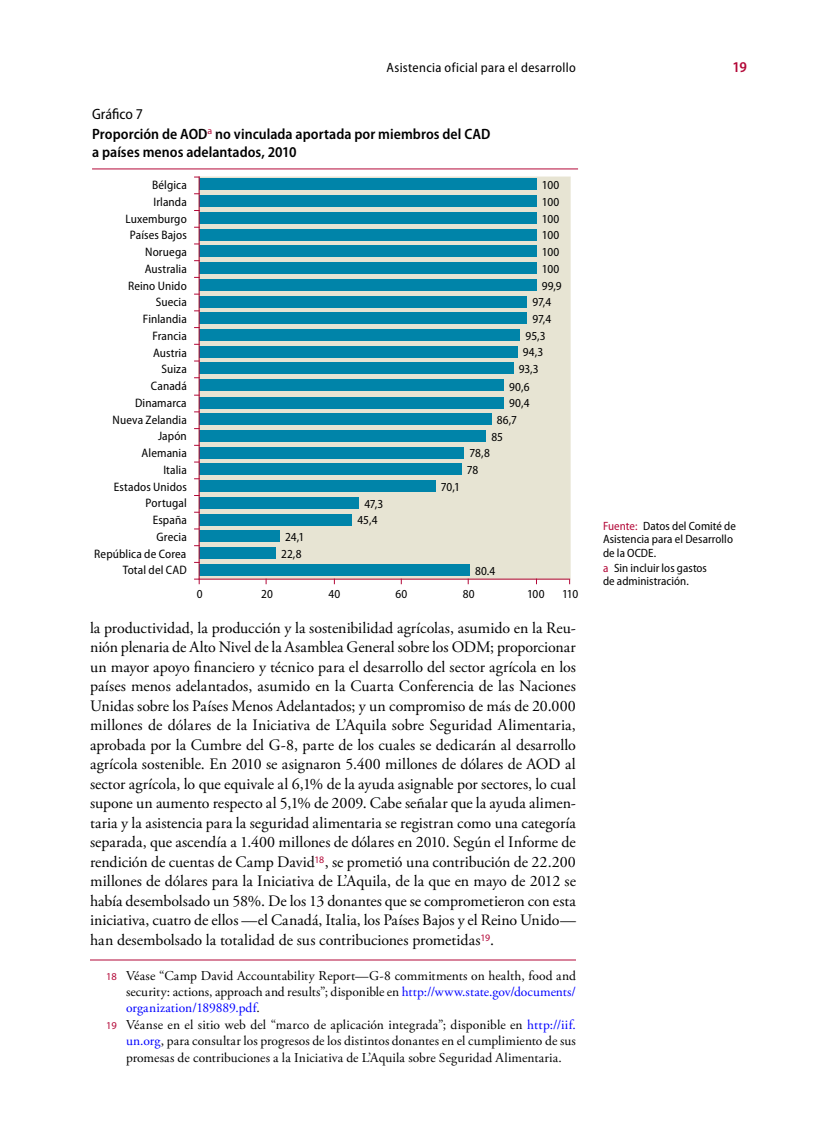
<style>
.page{position:relative;width:837px;height:1134px;background:#fff}
.page>*{position:absolute;margin:0;border:0;box-sizing:border-box;transform-origin:0 0}
.t1{font:15.9px/19.5px "Adobe Garamond Pro";color:#000;text-align:justify}
.t2{font:600 semi-condensed 15px/19.5px "Myriad Pro";letter-spacing:.005em;color:#000}
.t3{font:600 semi-condensed 15px "Myriad Pro";color:#b30838}
.t4{font:13.5px "Adobe Garamond Pro";letter-spacing:.005em;color:#000}
.t5{font:semi-condensed 13.5px "Myriad Pro";letter-spacing:.025em;color:#000}
.t6{font:13.5px "Adobe Garamond Pro";letter-spacing:.005em;color:#00f}
.t7{font:semi-condensed 12.3px/16.8px "Myriad Pro";letter-spacing:.01em;color:#000;text-align:center}
.t8{font:semi-condensed 12px/13.5px "Myriad Pro";letter-spacing:.005em;color:#000}
.s1{font-weight:400}
.s2{font-family:"Myriad Pro";font-size:10.5px;color:#b30838}
.s3{color:#00f}
.s4{color:#000}
.s5{color:#b30838}
</style>
<div class="page">
<hr style="left:90px;top:960px;width:486px;height:1px;background:#b30838">
<hr style="left:92px;top:169px;width:486px;height:1px;background:#b30838">
<div style="left:199px;top:177px;width:371px;height:402px;background:#e7e4d3"></div>
<hr style="left:200px;top:579px;width:369px;height:1px;background:#b30838">
<svg style="left:195px;top:579px;width:5px;height:5px"></svg>
<div style="left:199px;top:179px;width:337px;height:11px;background:#0084a9"></div>
<div style="left:199px;top:195px;width:337px;height:12px;background:#0084a9"></div>
<div style="left:199px;top:212px;width:337px;height:12px;background:#0084a9"></div>
<div style="left:199px;top:229px;width:337px;height:11px;background:#0084a9"></div>
<div style="left:199px;top:246px;width:337px;height:11px;background:#0084a9"></div>
<div style="left:199px;top:262px;width:337px;height:12px;background:#0084a9"></div>
<div style="left:199px;top:279px;width:337px;height:12px;background:#0084a9"></div>
<div style="left:199px;top:296px;width:328px;height:11px;background:#0084a9"></div>
<div style="left:199px;top:312px;width:328px;height:12px;background:#0084a9"></div>
<div style="left:199px;top:329px;width:321px;height:12px;background:#0084a9"></div>
<div style="left:199px;top:346px;width:318px;height:12px;background:#0084a9"></div>
<div style="left:199px;top:363px;width:314px;height:11px;background:#0084a9"></div>
<div style="left:199px;top:379px;width:305px;height:12px;background:#0084a9"></div>
<div style="left:199px;top:397px;width:305px;height:11px;background:#0084a9"></div>
<div style="left:199px;top:413px;width:292px;height:12px;background:#0084a9"></div>
<div style="left:199px;top:430px;width:287px;height:12px;background:#0084a9"></div>
<div style="left:199px;top:447px;width:265px;height:12px;background:#0084a9"></div>
<div style="left:199px;top:464px;width:262px;height:11px;background:#0084a9"></div>
<div style="left:199px;top:480px;width:236px;height:12px;background:#0084a9"></div>
<div style="left:199px;top:497px;width:160px;height:12px;background:#0084a9"></div>
<div style="left:199px;top:514px;width:153px;height:11px;background:#0084a9"></div>
<div style="left:199px;top:531px;width:81px;height:11px;background:#0084a9"></div>
<div style="left:199px;top:547px;width:77px;height:12px;background:#0084a9"></div>
<div style="left:199px;top:564px;width:271px;height:12px;background:#0084a9"></div>
<hr style="left:199px;top:177px;width:1px;height:402px;background:#b30838">
<p class="t5" style="left:387px;top:60px;width:191px">Asistencia oficial para el desarrollo</p>
<p class="t3" style="left:732px;top:59px;width:16px">19</p>
<p class="t2" style="left:92px;top:105px;width:400px"><span class="s1">Gráfico 7<br></span>Proporción de AOD<sup>a</sup> no vinculada aportada por miembros del CAD</p>
<p class="t2" style="left:92px;top:142px;width:206px">a países menos adelantados, 2010</p>
<p class="t7" style="left:94px;top:177px;width:94px;text-align:right">Bélgica<br>Irlanda<br>Luxemburgo<br>Países Bajos<br>Noruega<br>Australia<br>Reino Unido<br>Suecia<br>Finlandia<br>Francia<br>Austria<br>Suiza<br>Canadá<br>Dinamarca<br>Nueva Zelandia<br>Japón<br>Alemania<br>Italia<br>Estados Unidos<br>Portugal<br>España<br>Grecia<br>República de Corea<br>Total del CAD</p>
<p class="t7" style="left:542px;top:177px;width:19px">100</p>
<p class="t7" style="left:542px;top:194px;width:19px">100</p>
<p class="t7" style="left:542px;top:210px;width:19px">100</p>
<p class="t7" style="left:542px;top:227px;width:19px">100</p>
<p class="t7" style="left:542px;top:244px;width:19px">100</p>
<p class="t7" style="left:542px;top:261px;width:19px">100</p>
<p class="t7" style="left:542px;top:277px;width:21px">99,9</p>
<p class="t7" style="left:532px;top:294px;width:21px">97,4</p>
<p class="t7" style="left:532px;top:311px;width:21px">97,4</p>
<p class="t7" style="left:526px;top:327px;width:22px">95,3</p>
<p class="t7" style="left:523px;top:344px;width:22px">94,3</p>
<p class="t7" style="left:519px;top:361px;width:22px">93,3</p>
<p class="t7" style="left:509px;top:378px;width:22px">90,6</p>
<p class="t7" style="left:509px;top:395px;width:22px">90,4</p>
<p class="t7" style="left:497px;top:412px;width:22px">86,7</p>
<p class="t7" style="left:491px;top:428px;width:13px">85</p>
<p class="t7" style="left:281px;top:529px;width:25px">24,1<br>22,8</p>
<p class="t7" style="left:358px;top:495px;width:27px">47,3<br>45,4</p>
<p class="t7" style="left:441px;top:479px;width:21px">70,1</p>
<p class="t7" style="left:467px;top:445px;width:25px;text-align:left">78,8<br>78</p>
<p class="t7" style="left:475px;top:562px;width:22px">80.4</p>
<p class="t7" style="left:197px;top:586px;width:7px">0</p>
<p class="t7" style="left:261px;top:586px;width:13px">20</p>
<p class="t7" style="left:328px;top:586px;width:13px">40</p>
<p class="t7" style="left:396px;top:586px;width:13px">60</p>
<p class="t7" style="left:463px;top:586px;width:13px">80</p>
<p class="t7" style="left:527px;top:586px;width:19px">100</p>
<p class="t7" style="left:562px;top:586px;width:18px">110</p>
<p class="t1" style="left:90px;top:619px;width:488px">la productividad, la producción y la sostenibilidad agrícolas, asumido en la Reu&shy;nión plenaria de Alto Nivel de la Asamblea General sobre los ODM; proporcionar un mayor apoyo financiero y técnico para el desarrollo del sector agrícola en los países menos adelantados, asumido en la Cuarta Conferencia de las Naciones Unidas sobre los Países Menos Adelantados; y un compromiso de más de 20.000 millones de dólares de la Iniciativa de L’Aquila sobre Seguridad Alimentaria, aprobada por la Cumbre del G-8, parte de los cuales se dedicarán al desarrollo agrícola sostenible. En 2010 se asignaron 5.400 millones de dólares de AOD al sector agrícola, lo que equivale al 6,1% de la ayuda asignable por sectores, lo cual supone un aumento respecto al 5,1% de 2009. Cabe señalar que la ayuda alimen&shy;taria y la asistencia para la seguridad alimentaria se registran como una categoría separada, que ascendía a 1.400 millones de dólares en 2010. Según el Informe de rendición de cuentas de Camp David<sup>18</sup>, se prometió una contribución de 22.200 millones de dólares para la Iniciativa de L’Aquila, de la que en mayo de 2012 se había desembolsado un 58%. De los 13 donantes que se comprometieron con esta iniciativa, cuatro de ellos —el Canadá, Italia, los Países Bajos y el Reino Unido— han desembolsado la totalidad de sus contribuciones prometidas<sup>19</sup>.</p>
<p class="t4" style="left:106px;top:967px;width:471px"><span class="s2">18</span> Véase “Camp David Accountability Report—G-8 commitments on health, food and</p>
<p class="t4" style="left:126px;top:984px;width:451px">security: actions, approach and results”; disponible en <span class="s3">http://www.state.gov/documents/</span></p>
<p class="t6" style="left:126px;top:1000px;width:135px">organization/189889.pdf<span class="s4">.</span></p>
<p class="t4" style="left:106px;top:1017px;width:471px"><span class="s2">19</span> Véanse en el sitio web del “marco de aplicación integrada”; disponible en <span class="s3">http://iif.</span></p>
<p class="t4" style="left:126px;top:1033px;width:451px"><span class="s3">un.org</span>, para consultar los progresos de los distintos donantes en el cumplimiento de sus</p>
<p class="t4" style="left:126px;top:1050px;width:437px">promesas de contribuciones a la Iniciativa de L’Aquila sobre Seguridad Alimentaria.</p>
<p class="t8" style="left:603px;top:519px;width:135px"><span class="s5">Fuente:</span> Datos del Comité de<br>Asistencia para el Desarrollo de la OCDE.</p>
<p class="t8" style="left:603px;top:561px;width:106px"><span class="s5">a</span> Sin incluir los gastos de administración.</p>
</div>
